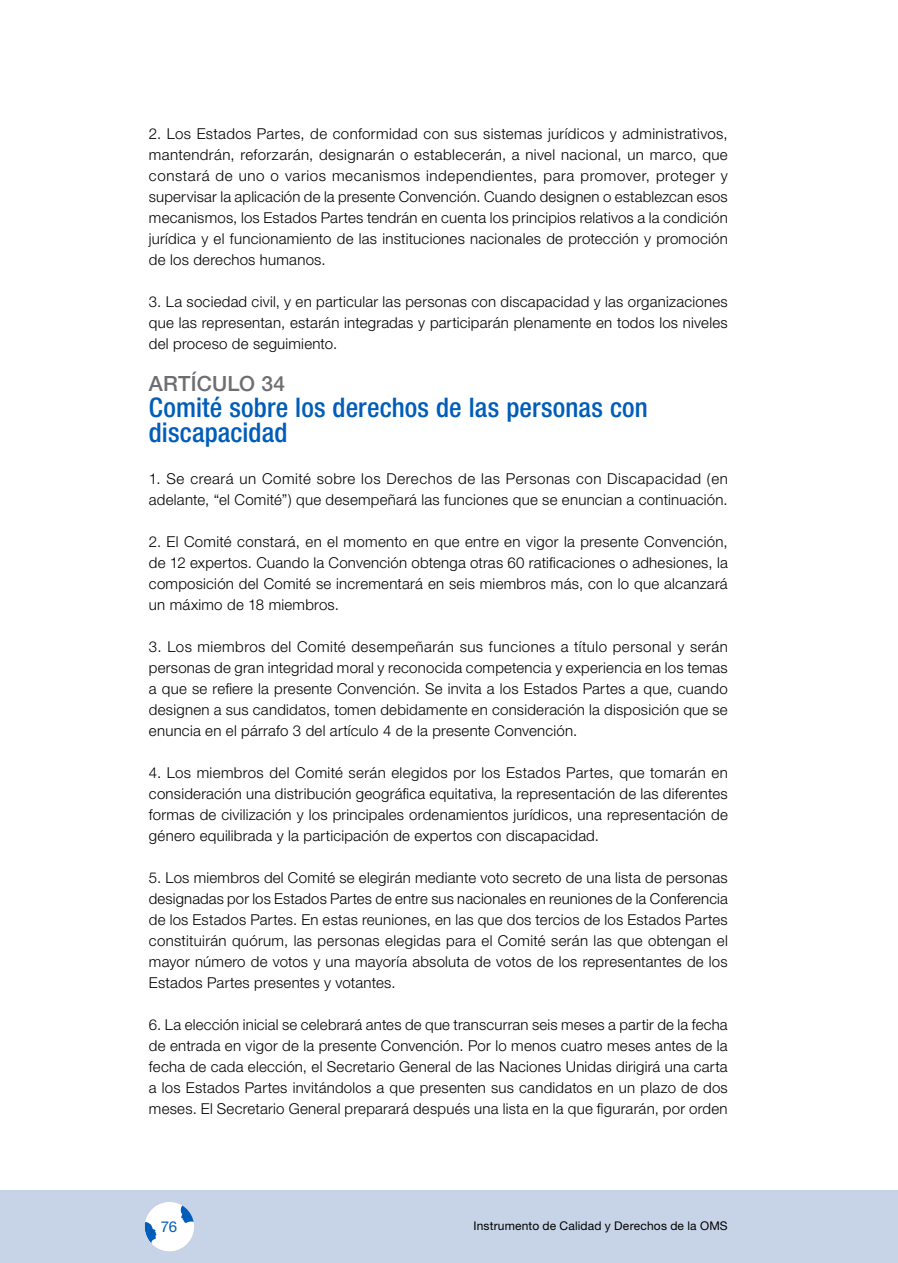
<style>
.page{position:relative;width:898px;height:1263px;background:#fff}
.page>*{position:absolute;margin:0;border:0;box-sizing:border-box;transform-origin:0 0}
.t1{font:500 condensed 27px/25.5px "Helvetica Neue";letter-spacing:.005em;color:#005db9}
.t2{font:500 21px "Helvetica Neue";letter-spacing:.01em;color:#6d6e71}
.t3{font:300 15px/21px "Helvetica Neue";letter-spacing:.015em;color:#000;text-align:justify}
.t4{font:15px "Helvetica Neue";color:#005db9}
.t5{font:12px "Helvetica Neue";letter-spacing:.015em;color:#000}
</style>
<div class="page">
<div style="left:0;top:1190px;width:897px;height:73px;background:#c7d3e7"></div>
<svg style="left:145px;top:1202px;width:49px;height:50px"></svg>
<p class="t3" style="left:149px;top:123px;width:580px">2. Los Estados Partes, de conformidad con sus sistemas jurídicos y administrativos, mantendrán, reforzarán, designarán o establecerán, a nivel nacional, un marco, que constará de uno o varios mecanismos independientes, para promover, proteger y supervisar la aplicación de la presente Convención. Cuando designen o establezcan esos mecanismos, los Estados Partes tendrán en cuenta los principios relativos a la condición jurídica y el funcionamiento de las instituciones nacionales de protección y promoción de los derechos humanos.</p>
<p class="t3" style="left:149px;top:291px;width:580px">3. La sociedad civil, y en particular las personas con discapacidad y las organizaciones que las representan, estarán integradas y participarán plenamente en todos los niveles del proceso de seguimiento.</p>
<h2 class="t2" style="left:149px;top:371px;width:138px">ARTÍCULO 34</h2>
<h1 class="t1" style="left:149px;top:394px;width:500px">Comité sobre los derechos de las personas con discapacidad</h1>
<p class="t3" style="left:149px;top:468px;width:580px">1. Se creará un Comité sobre los Derechos de las Personas con Discapacidad (en adelante, “el Comité”) que desempeñará las funciones que se enuncian a continuación.</p>
<p class="t3" style="left:149px;top:531px;width:580px">2. El Comité constará, en el momento en que entre en vigor la presente Convención, de 12 expertos. Cuando la Convención obtenga otras 60 ratificaciones o adhesiones, la composición del Comité se incrementará en seis miembros más, con lo que alcanzará un máximo de 18 miembros.</p>
<p class="t3" style="left:149px;top:636px;width:580px">3. Los miembros del Comité desempeñarán sus funciones a título personal y serán personas de gran integridad moral y reconocida competencia y experiencia en los temas a que se refiere la presente Convención. Se invita a los Estados Partes a que, cuando designen a sus candidatos, tomen debidamente en consideración la disposición que se enuncia en el párrafo 3 del artículo 4 de la presente Convención.</p>
<p class="t3" style="left:149px;top:762px;width:580px">4. Los miembros del Comité serán elegidos por los Estados Partes, que tomarán en consideración una distribución geográfica equitativa, la representación de las diferentes formas de civilización y los principales ordenamientos jurídicos, una representación de género equilibrada y la participación de expertos con discapacidad.</p>
<p class="t3" style="left:149px;top:867px;width:580px">5. Los miembros del Comité se elegirán mediante voto secreto de una lista de personas designadas por los Estados Partes de entre sus nacionales en reuniones de la Conferencia de los Estados Partes. En estas reuniones, en las que dos tercios de los Estados Partes constituirán quórum, las personas elegidas para el Comité serán las que obtengan el mayor número de votos y una mayoría absoluta de votos de los representantes de los Estados Partes presentes y votantes.</p>
<p class="t3" style="left:149px;top:1014px;width:580px">6. La elección inicial se celebrará antes de que transcurran seis meses a partir de la fecha de entrada en vigor de la presente Convención. Por lo menos cuatro meses antes de la fecha de cada elección, el Secretario General de las Naciones Unidas dirigirá una carta a los Estados Partes invitándolos a que presenten sus candidatos en un plazo de dos meses. El Secretario General preparará después una lista en la que figurarán, por orden</p>
<p class="t4" style="left:161px;top:1218px;width:18px">76</p>
<p class="t5" style="left:473px;top:1218px;width:256px">Instrumento de Calidad y Derechos de la OMS</p>
</div>
